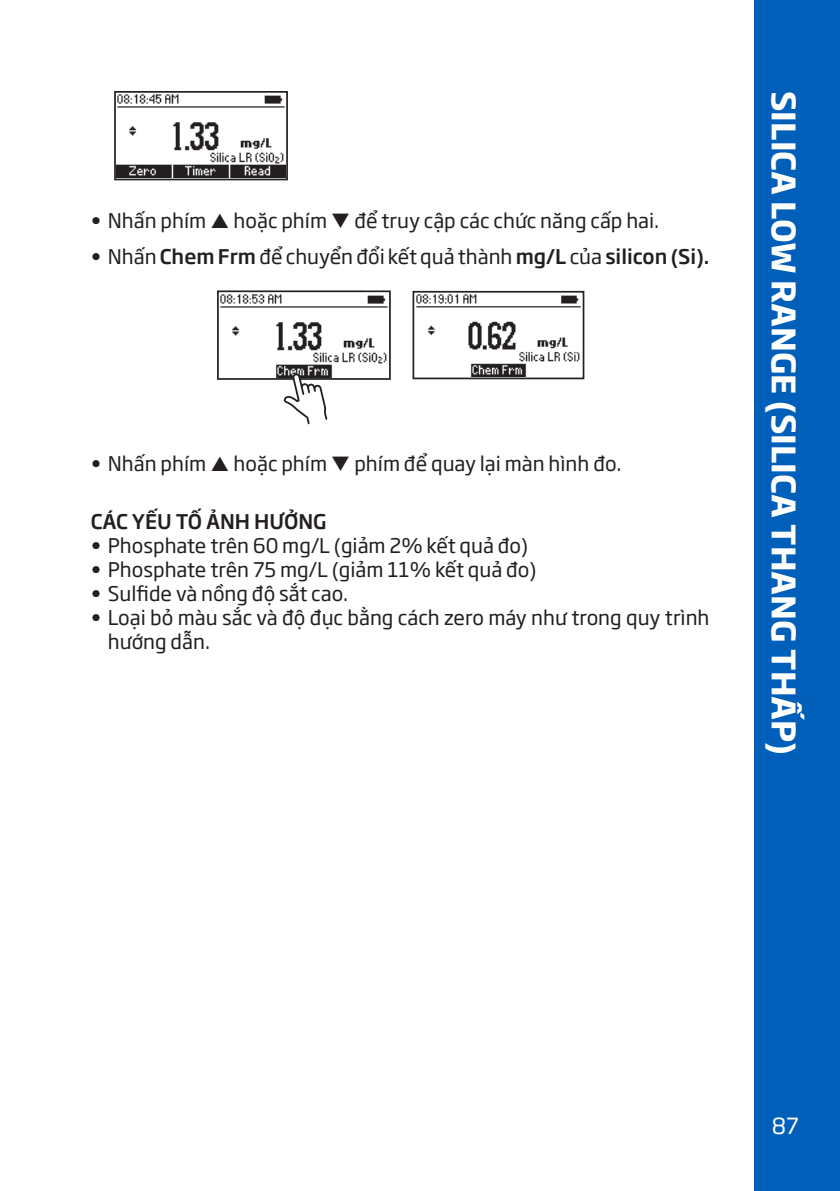
<style>
.page{position:relative;width:840px;height:1191px;background:#fff}
.page>*{position:absolute;margin:0;border:0;box-sizing:border-box;transform-origin:0 0}
.t1{font:700 32px "SVN Soho Gothic";color:#fff}
.t2{font:22px "SVN Soho Gothic";color:#fff}
.t3{font:20px/24px "SVN Soho Gothic";color:#231f20}
.body_text_MAN{font:500 20px "SVN Soho Gothic";color:#231f20}
.s1{font-weight:500}
</style>
<div class="page">
<div style="left:754px;top:0;width:85px;height:1191px;background:#005fb9"></div>
<div style="left:114px;top:91px;width:174px;height:89px;border:2px solid #231f20"></div>
<img style="left:117px;top:94px;width:168px;height:84px">
<div style="left:217px;top:290px;width:173px;height:90px;border:2px solid #231f20"></div>
<img style="left:220px;top:293px;width:168px;height:84px">
<svg style="left:284px;top:373px;width:43px;height:51px"></svg>
<div style="left:412px;top:291px;width:172px;height:88px;border:2px solid #231f20"></div>
<img style="left:415px;top:293px;width:166px;height:84px">
<p class="t3" style="left:91px;top:208px;width:117px">• Nhấn phím</p>
<p class="t3" style="left:233px;top:208px;width:427px">hoặc phím ❑ để truy cập các chức năng cấp hai.</p>
<p class="t3" style="left:91px;top:243px;width:619px">• Nhấn <span class="s1">Chem Frm</span> để chuyển đổi kết quả thành <span class="s1">mg/L</span> của <span class="s1">silicon (Si).</span></p>
<p class="t3" style="left:91px;top:450px;width:117px">• Nhấn phím</p>
<p class="t3" style="left:233px;top:450px;width:389px">hoặc phím ❑ phím để quay lại màn hình đo.</p>
<p class="body_text_MAN" style="left:91px;top:506px;width:237px">CÁC YẾU TỐ ẢNH HƯỞNG</p>
<p class="t3" style="left:91px;top:532px;width:438px">• Phosphate trên 60 mg/L (giảm 2% kết quả đo)</p>
<p class="t3" style="left:91px;top:556px;width:447px">• Phosphate trên 75 mg/L (giảm 11% kết quả đo)</p>
<p class="t3" style="left:91px;top:580px;width:259px">• Sulfide và nồng độ sắt cao.</p>
<p class="t3" style="left:108px;top:604px;width:603px;text-indent:-17px">• Loại bỏ màu sắc và độ đục bằng cách zero máy như trong quy trình hướng dẫn.</p>
<h1 class="t1" style="left:808px;top:91px;width:665px;rotate:90deg">SILICA LOW RANGE (SILICA THANG THẤP)</h1>
<h1 class="t1" style="left:808px;top:91px;width:577px;rotate:90deg">QUY TRÌNH CỦA CÁC PHƯƠNG PHÁP</h1>
<p class="t2" style="left:771px;top:1109px;width:29px">87</p>
</div>
